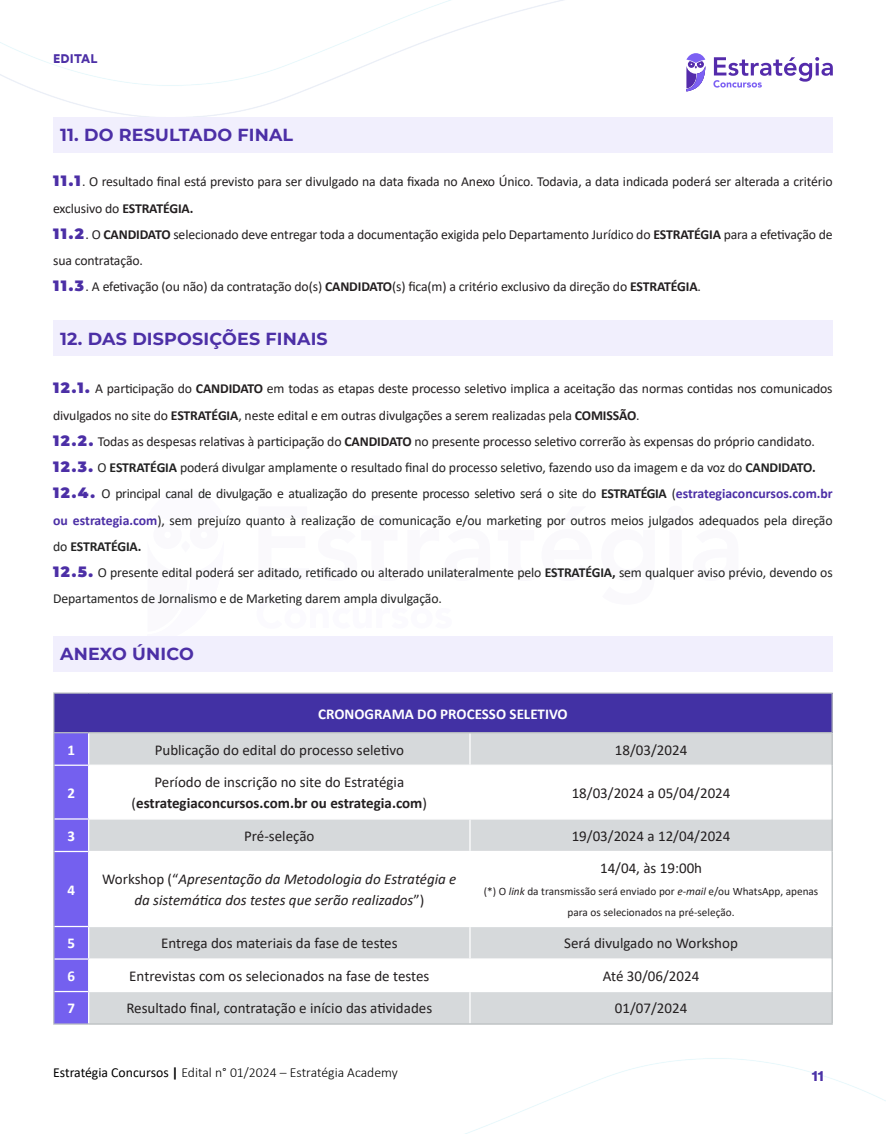
<style>
.page{position:relative;width:886px;height:1134px;background:#fff}
.page>*{position:absolute;margin:0;border:0;box-sizing:border-box;transform-origin:0 0}
.t1{font:700 17.5px "Montserrat";letter-spacing:.01em;color:#4c2fa6}
.t2{font:15px "Calibri";color:#231f20}
.t3{font:italic 15px/21.2px "Calibri";color:#231f20;text-align:center}
.t4{font:700 15px/21.2px "Calibri";color:#231f20;text-align:center}
.t5{font:700 15px "Calibri";color:#fff}
.t6{font:900 15px "Circular XXTT";color:#4c2fa6}
.t7{font:13.75px/26.2px "Calibri";letter-spacing:-.01em;color:#222}
.t8{font:13.75px/26.2px "Calibri";letter-spacing:-.01em;color:#231f20}
.t9{font:300 13.75px "Calibri";color:#000}
.t10{font:900 12.5px "Circular XXTT";letter-spacing:.01em;color:#4c2fa6}
.t11{font:11.25px/21.2px "Calibri";color:#231f20;text-align:center}
.s1{font-family:"Montserrat";font-weight:900;font-size:15px;color:#4c2fa6}
.s2{font-weight:700}
.s3{color:#231f20}
.s4{font-weight:700;color:#231f20}
.s5{font-weight:700;color:#4c2fa6}
.s6{font-weight:400}
.s7{font-style:normal}
.s8{font-style:italic}
</style>
<div class="page">
<img style="left:0;top:0;width:706px;height:117px">
<img style="left:465px;top:1058px;width:421px;height:76px">
<div style="left:53px;top:117px;width:780px;height:35px;background:#f1effd"></div>
<div style="left:53px;top:321px;width:780px;height:35px;background:#f1effd"></div>
<div style="left:53px;top:636px;width:780px;height:36px;background:#f1effd"></div>
<div style="left:54px;top:693px;width:778px;height:40px;background:#4231a4"></div>
<svg style="left:54px;top:733px;width:34px;height:290px;background:#7662ed"></svg>
<svg style="left:89px;top:733px;width:742px;height:290px"></svg>
<hr style="left:469px;top:733px;width:2px;height:31px;background:#fff">
<hr style="left:54px;top:764px;width:35px;height:2px;background:#fff">
<hr style="left:89px;top:764px;width:381px;height:2px;background:#fff">
<hr style="left:470px;top:764px;width:361px;height:2px;background:#fff">
<hr style="left:469px;top:766px;width:2px;height:52px;background:#fff">
<hr style="left:54px;top:818px;width:35px;height:2px;background:#fff">
<hr style="left:89px;top:818px;width:381px;height:2px;background:#fff">
<hr style="left:470px;top:818px;width:361px;height:2px;background:#fff">
<hr style="left:469px;top:820px;width:2px;height:31px;background:#fff">
<hr style="left:54px;top:851px;width:35px;height:1px;background:#fff">
<hr style="left:89px;top:851px;width:381px;height:1px;background:#fff">
<hr style="left:470px;top:851px;width:361px;height:1px;background:#fff">
<hr style="left:469px;top:852px;width:2px;height:74px;background:#fff">
<hr style="left:54px;top:926px;width:35px;height:1px;background:#fff">
<hr style="left:89px;top:926px;width:381px;height:1px;background:#fff">
<hr style="left:470px;top:926px;width:361px;height:1px;background:#fff">
<hr style="left:469px;top:927px;width:2px;height:31px;background:#fff">
<hr style="left:54px;top:958px;width:35px;height:2px;background:#fff">
<hr style="left:89px;top:958px;width:381px;height:2px;background:#fff">
<hr style="left:470px;top:958px;width:361px;height:2px;background:#fff">
<hr style="left:469px;top:960px;width:2px;height:31px;background:#fff">
<hr style="left:54px;top:991px;width:35px;height:1px;background:#fff">
<hr style="left:89px;top:991px;width:381px;height:1px;background:#fff">
<hr style="left:470px;top:991px;width:361px;height:1px;background:#fff">
<hr style="left:469px;top:992px;width:2px;height:31px;background:#fff">
<hr style="left:831px;top:694px;width:2px;height:38px;background:#b9bec0">
<hr style="left:53px;top:732px;width:36px;height:1px;background:#b9bec0">
<hr style="left:89px;top:732px;width:381px;height:1px;background:#b9bec0">
<hr style="left:470px;top:732px;width:363px;height:1px;background:#b9bec0">
<hr style="left:53px;top:692px;width:36px;height:2px;background:#b9bec0">
<hr style="left:53px;top:694px;width:1px;height:38px;background:#b9bec0">
<hr style="left:89px;top:692px;width:381px;height:2px;background:#b9bec0">
<hr style="left:470px;top:692px;width:363px;height:2px;background:#b9bec0">
<hr style="left:53px;top:733px;width:1px;height:32px;background:#b9bec0">
<hr style="left:831px;top:733px;width:2px;height:32px;background:#b9bec0">
<hr style="left:53px;top:765px;width:1px;height:54px;background:#b9bec0">
<hr style="left:831px;top:765px;width:2px;height:54px;background:#b9bec0">
<hr style="left:53px;top:819px;width:1px;height:32px;background:#b9bec0">
<hr style="left:831px;top:819px;width:2px;height:32px;background:#b9bec0">
<hr style="left:53px;top:851px;width:1px;height:75px;background:#b9bec0">
<hr style="left:831px;top:851px;width:2px;height:75px;background:#b9bec0">
<hr style="left:53px;top:926px;width:1px;height:33px;background:#b9bec0">
<hr style="left:831px;top:926px;width:2px;height:33px;background:#b9bec0">
<hr style="left:53px;top:959px;width:1px;height:32px;background:#b9bec0">
<hr style="left:831px;top:959px;width:2px;height:32px;background:#b9bec0">
<hr style="left:53px;top:991px;width:1px;height:32px;background:#b9bec0">
<hr style="left:831px;top:991px;width:2px;height:32px;background:#b9bec0">
<hr style="left:53px;top:1023px;width:36px;height:2px;background:#b9bec0">
<hr style="left:89px;top:1023px;width:381px;height:2px;background:#b9bec0">
<hr style="left:470px;top:1023px;width:363px;height:2px;background:#b9bec0">
<svg style="left:686px;top:53px;width:19px;height:38px"></svg>
<svg style="left:713px;top:57px;width:120px;height:31px"></svg>
<p class="t10" style="left:53px;top:49px;width:46px">EDITAL</p>
<p class="t1" style="left:60px;top:122px;width:234px">11. DO RESULTADO FINAL</p>
<p class="t8" style="left:53px;top:168px;width:781px"><span class="s1">11.1</span>. O resultado final está previsto para ser divulgado na data fixada no Anexo Único. Todavia, a data indicada poderá ser alterada a critério exclusivo do <span class="s2">ESTRATÉGIA.<br></span><span class="s1">11.2</span>. O <span class="s2">CANDIDATO</span> selecionado deve entregar toda a documentação exigida pelo Departamento Jurídico do <span class="s2">ESTRATÉGIA</span> para a efetivação de sua contratação.<br><span class="s1">11.3</span>. A efetivação (ou não) da contratação do(s) <span class="s2">CANDIDATO</span>(s) fica(m) a critério exclusivo da direção do <span class="s2">ESTRATÉGIA</span>.</p>
<p class="t1" style="left:60px;top:326px;width:269px">12. DAS DISPOSIÇÕES FINAIS</p>
<p class="t7" style="left:53px;top:375px;width:781px"><span class="s1">12.1.</span> <span class="s3">A participação do</span> <span class="s4">CANDIDATO</span> <span class="s3">em todas as etapas deste processo seletivo implica a aceitação das normas contidas nos comunicados divulgados no site do</span> <span class="s4">ESTRATÉGIA</span><span class="s3">, neste edital e em outras divulgações a serem realizadas pela</span> <span class="s4">COMISSÃO</span><span class="s3">.<br></span><span class="s1">12.2.</span> <span class="s3">Todas as despesas relativas à participação do</span> <span class="s4">CANDIDATO</span> <span class="s3">no presente processo seletivo correrão às expensas do próprio candidato.<br></span><span class="s1">12.3.</span> O <span class="s2">ESTRATÉGIA</span> poderá divulgar amplamente o resultado final do processo seletivo, fazendo uso da imagem e da voz do <span class="s2">CANDIDATO.<br></span><span class="s1">12.4.</span> O principal canal de divulgação e atualização do presente processo seletivo será o site do <span class="s2">ESTRATÉGIA</span> (<span class="s5">estrategiaconcursos.com.br ou estrategia.com</span>), sem prejuízo quanto à realização de comunicação e/ou marketing por outros meios julgados adequados pela direção do <span class="s2">ESTRATÉGIA.<br></span><span class="s1">12.5.</span> O presente edital poderá ser aditado, retificado ou alterado unilateralmente pelo <span class="s2">ESTRATÉGIA,</span> sem qualquer aviso prévio, devendo os Departamentos de Jornalismo e de Marketing darem ampla divulgação.</p>
<p class="t1" style="left:60px;top:641px;width:135px">ANEXO ÚNICO</p>
<p class="t5" style="left:318px;top:703px;width:251px">CRONOGRAMA DO PROCESSO SELETIVO</p>
<p class="t5" style="left:67px;top:739px;width:9px">1</p>
<p class="t2" style="left:155px;top:739px;width:251px">Publicação do edital do processo seletivo</p>
<p class="t2" style="left:615px;top:739px;width:74px">18/03/2024</p>
<p class="t5" style="left:67px;top:782px;width:9px">2</p>
<p class="t4" style="left:132px;top:771px;width:297px"><span class="s6">Período de inscrição no site do Estratégia (</span>estrategiaconcursos.com.br ou estrategia.com<span class="s6">)</span></p>
<p class="t2" style="left:572px;top:782px;width:160px">18/03/2024 a 05/04/2024</p>
<p class="t5" style="left:67px;top:825px;width:9px">3</p>
<p class="t2" style="left:244px;top:825px;width:72px">Pré-seleção</p>
<p class="t2" style="left:572px;top:825px;width:160px">19/03/2024 a 12/04/2024</p>
<p class="t5" style="left:67px;top:879px;width:9px">4</p>
<p class="t3" style="left:102px;top:868px;width:356px"><span class="s7">Workshop (“</span>Apresentação da Metodologia do Estratégia e da sistemática dos testes que serão realizados<span class="s7">”)</span></p>
<p class="t2" style="left:600px;top:858px;width:104px">14/04, às 19:00h</p>
<p class="t11" style="left:484px;top:880px;width:336px">(*) O <span class="s8">link</span> da transmissão será enviado por <span class="s8">e-mail</span> e/ou WhatsApp, apenas para os selecionados na pré-seleção.</p>
<p class="t5" style="left:67px;top:933px;width:9px">5</p>
<p class="t2" style="left:161px;top:933px;width:238px">Entrega dos materiais da fase de testes</p>
<p class="t2" style="left:564px;top:933px;width:175px">Será divulgado no Workshop</p>
<p class="t5" style="left:67px;top:965px;width:9px">6</p>
<p class="t2" style="left:129px;top:965px;width:302px">Entrevistas com os selecionados na fase de testes</p>
<p class="t2" style="left:603px;top:965px;width:98px">Até 30/06/2024</p>
<p class="t5" style="left:67px;top:998px;width:9px">7</p>
<p class="t2" style="left:126px;top:998px;width:307px">Resultado final, contratação e início das atividades</p>
<p class="t2" style="left:615px;top:998px;width:74px">01/07/2024</p>
<p class="t9" style="left:53px;top:1064px;width:346px"><span class="s6">Estratégia Concursos</span> <span class="s2">|</span> Edital n° 01/2024 – Estratégia Academy</p>
<p class="t6" style="left:812px;top:1065px;width:13px">11</p>
</div>
